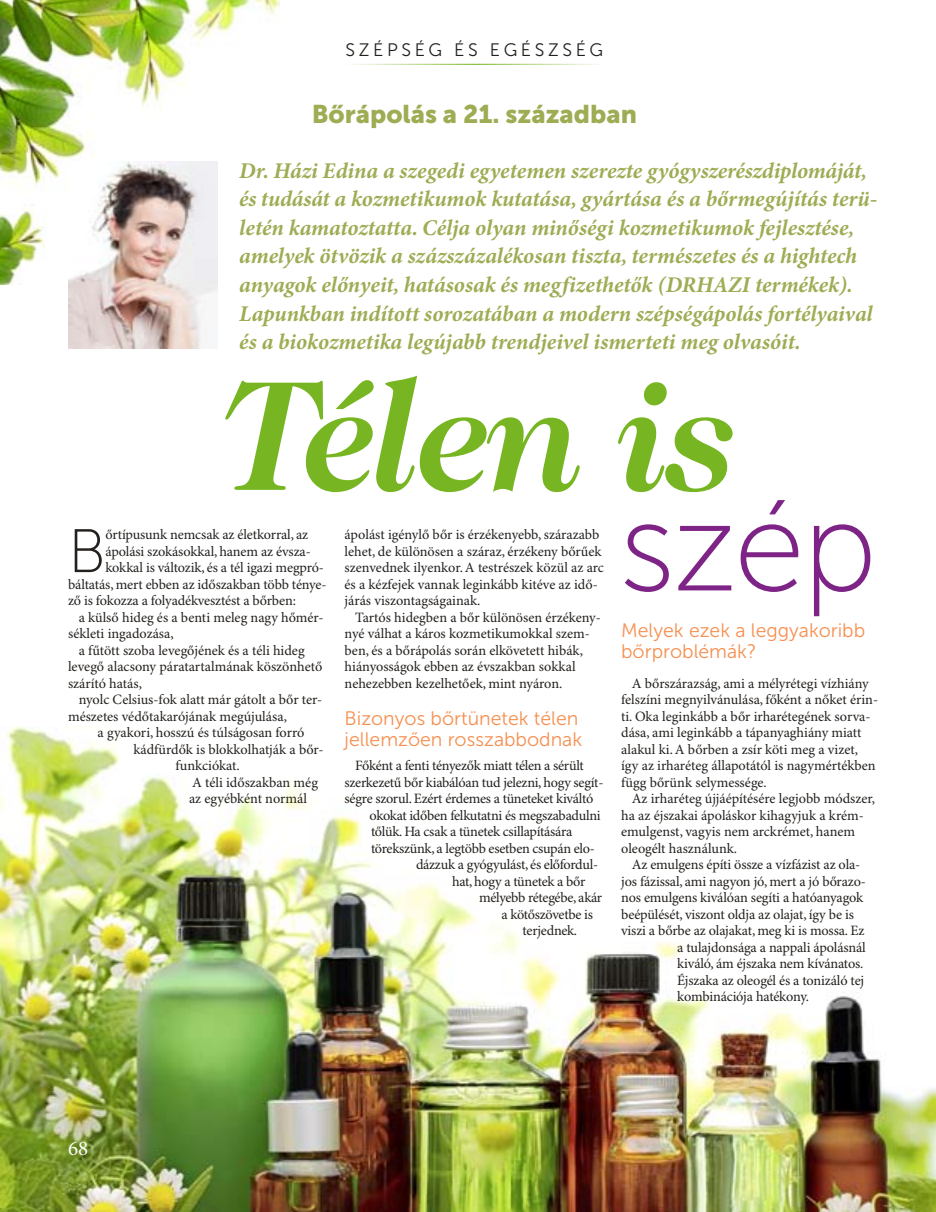
<style>
.page{position:relative;width:936px;height:1212px;background:#fff}
.page>*{position:absolute;margin:0;border:0;box-sizing:border-box;transform-origin:0 0}
.t1{font:italic 700 159px "Caslon No 224";letter-spacing:-.03em;color:#77b622}
.t2{font:129px "Museo Sans 100";color:#7f2487}
.t3{font:61.35px "Museo Sans 100";color:#23201d}
.t4{font:25.5px "Museo Sans 900";color:#9eac54}
.t5{font:italic 700 22.5px/28.5px "Minion Pro";letter-spacing:-.005em;color:#9eac54}
.t6{font:21px "Minion Pro";color:#fff}
.t7{font:19.5px/21px "Museo Sans 300";color:#f69051}
.t8{font:18px "Museo Sans 300";letter-spacing:.2em;color:#23201d}
.t9{font:14.25px/16.5px "Minion Pro";letter-spacing:-.005em;color:#23201d}
.t10{font:14.25px "Minion Pro";letter-spacing:-.025em;color:#23201d}
</style>
<div class="page">
<img style="left:0;top:727px;width:935px;height:485px">
<img style="left:0;top:0;width:280px;height:285px">
<hr style="left:344px;top:64px;width:260px;height:1px;background:#77b622">
<img style="left:68px;top:162px;width:149px;height:186px">
<p class="t8" style="left:345px;top:40px;width:259px">SZÉPSÉG ÉS EGÉSZSÉG</p>
<h3 class="t4" style="left:312px;top:100px;width:326px">Bőrápolás a 21. században</h3>
<p class="t5" style="left:239px;top:157px;width:639px">Dr. Házi Edina a szegedi egyetemen szerezte gyógyszerészdiplomáját, és tudását a kozmetikumok kutatása, gyártása és a bőrmegújítás terü&shy;letén kamatoztatta. Célja olyan minőségi kozmetikumok fejlesztése, amelyek ötvözik a százszázalékosan tiszta, természetes és a hightech anyagok előnyeit, hatásosak és megfizethetők (DRHAZI termékek).<br>Lapunkban indított sorozatában a modern szépségápolás fortélyaival és a biokozmetika legújabb trendjeivel ismerteti meg olvasóit.</p>
<h1 class="t1" style="left:221px;top:335px;width:520px">Télen is</h1>
<h2 class="t2" style="left:619px;top:478px;width:260px">szép</h2>
<h3 class="t3" style="left:68px;top:518px;width:40px">B</h3>
<p class="t9" style="left:105px;top:527px;width:204px">őrtípusunk nemcsak az életkorral, az</p>
<p class="t9" style="left:344px;top:527px;width:261px">ápolást igénylő bőr is érzékenyebb, szárazabb lehet, de különösen a száraz, érzékeny bőrűek szenvednek ilyenkor. A testrészek közül az arc és a kézfejek vannak leginkább kitéve az idő&shy;járás viszontagságainak.</p>
<p class="t9" style="left:344px;top:609px;width:258px;text-indent:11px">Tartós hidegben a bőr különösen érzéken - nyé válhat a káros kozmetikumokkal szem&shy;ben, és a bőrápolás során elkövetett hibák, hiányosságok ebben az évszakban sokkal nehezebben kezelhetőek, mint nyáron.</p>
<h3 class="t7" style="left:344px;top:708px;width:239px">Bizonyos bőrtünetek télen jellemzően rosszabbodnak</h3>
<p class="t10" style="left:355px;top:757px;width:230px">Főként a fenti tényezők miatt télen a sérült</p>
<p class="t9" style="left:344px;top:774px;width:260px">szerkezetű bőr kiabálóan tud jelezni, hogy segít-</p>
<p class="t9" style="left:344px;top:791px;width:250px">ségre szorul. Ezért érdemes a tüneteket kiváltó</p>
<p class="t9" style="left:369px;top:807px;width:233px">okokat időben felkutatni és megszabadulni</p>
<p class="t9" style="left:371px;top:824px;width:203px">tőlük. Ha csak a tünetek csillapítására</p>
<p class="t9" style="left:371px;top:840px;width:225px">törekszünk, a legtöbb esetben csupán elo-</p>
<p class="t9" style="left:416px;top:857px;width:183px">dázzuk a gyógyulást, és előfordul-</p>
<p class="t10" style="left:452px;top:872px;width:135px">hat, hogy a tünetek a bőr</p>
<p class="t10" style="left:479px;top:889px;width:125px">mélyebb rétegébe, akár</p>
<p class="t9" style="left:501px;top:906px;width:93px">a kötőszövetbe is</p>
<p class="t9" style="left:522px;top:923px;width:56px">terjednek.</p>
<p class="t9" style="left:105px;top:543px;width:207px">ápolási szokásokkal, hanem az évsza-</p>
<p class="t9" style="left:105px;top:560px;width:220px">kokkal is változik, és a tél igazi megpró-</p>
<p class="t9" style="left:68px;top:576px;width:260px">báltatás, mert ebben az időszakban több ténye-</p>
<p class="t9" style="left:68px;top:593px;width:229px">ző is fokozza a folyadékvesztést a bőrben:</p>
<p class="t9" style="left:79px;top:609px;width:246px">a külső hideg és a benti meleg nagy hőmér-</p>
<p class="t9" style="left:68px;top:626px;width:107px">sékleti ingadozása,</p>
<p class="t9" style="left:79px;top:642px;width:227px">a fűtött szoba levegőjének és a téli hideg</p>
<p class="t9" style="left:68px;top:659px;width:256px">levegő alacsony páratartalmának köszönhető</p>
<p class="t9" style="left:68px;top:675px;width:75px">szárító hatás,</p>
<p class="t9" style="left:79px;top:692px;width:245px">nyolc Celsius-fok alatt már gátolt a bőr ter-</p>
<p class="t9" style="left:68px;top:708px;width:220px">mészetes védőtakarójának megújulása,</p>
<p class="t9" style="left:98px;top:725px;width:208px">a gyakori, hosszú és túlságosan forró</p>
<p class="t9" style="left:133px;top:741px;width:191px">kádfürdők is blokkolhatják a bőr-</p>
<p class="t9" style="left:175px;top:758px;width:66px">funkciókat.</p>
<p class="t9" style="left:192px;top:774px;width:127px">A téli időszakban még</p>
<p class="t9" style="left:189px;top:791px;width:119px">az egyébként normál</p>
<h3 class="t7" style="left:621px;top:620px;width:245px">Melyek ezek a leggyakoribb bőrproblémák?</h3>
<p class="t9" style="left:621px;top:675px;width:258px;text-indent:11px">A bőrszárazság, ami a mélyrétegi vízhiány felszíni megnyilvánulása, főként a nőket érin&shy;ti. Oka leginkább a bőr irharétegének sorva&shy;dása, ami leginkább a tápanyaghiány miatt alakul ki. A bőrben a zsír köti meg a vizet, így az irharéteg állapotától is nagymértékben függ bőrünk selymessége.</p>
<p class="t9" style="left:621px;top:791px;width:255px;text-indent:11px">Az irharéteg újjáépítésére legjobb módszer, ha az éjszakai ápoláskor kihagyjuk a krém&shy;emulgenst, vagyis nem arckrémet, hanem oleogélt használunk.</p>
<p class="t9" style="left:631px;top:857px;width:230px">Az emulgens építi össze a vízfázist az ola-</p>
<p class="t9" style="left:621px;top:873px;width:246px">jos fázissal, ami nagyon jó, mert a jó bőrazo-</p>
<p class="t9" style="left:621px;top:890px;width:243px">nos emulgens kiválóan segíti a hatóanyagok</p>
<p class="t9" style="left:621px;top:906px;width:234px">beépülését, viszont oldja az olajat, így be is</p>
<p class="t9" style="left:621px;top:923px;width:245px">viszi a bőrbe az olajakat, meg ki is mossa. Ez</p>
<p class="t9" style="left:677px;top:939px;width:190px">a tulajdonsága a nappali ápolásnál</p>
<p class="t9" style="left:677px;top:956px;width:188px">kiváló, ám éjszaka nem kívánatos.</p>
<p class="t9" style="left:677px;top:972px;width:188px">Éjszaka az oleogél és a tonizáló tej</p>
<p class="t9" style="left:677px;top:989px;width:133px">kombinációja hatékony.</p>
<h3 class="t6" style="left:68px;top:1136px;width:22px">68</h3>
</div>
